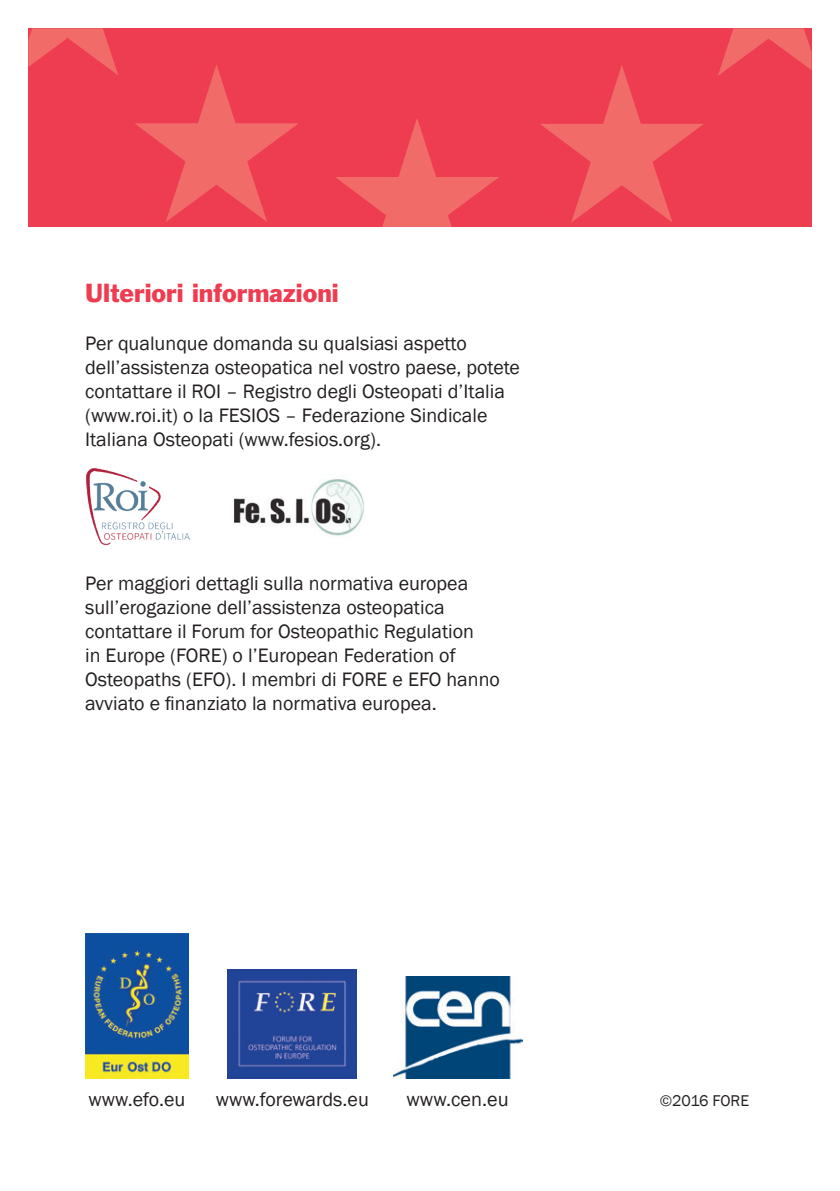
<style>
.page{position:relative;width:840px;height:1191px;background:#fff}
.page>*{position:absolute;margin:0;border:0;box-sizing:border-box;transform-origin:0 0}
.t1{font:24px "Franklin Gothic BT";color:#ee3d50}
.t2{font:20.2px "Franklin Gothic";color:#231f20}
.t3{font:20px/24px "Franklin Gothic";color:#231f20}
.t4{font:16px "Franklin Gothic";letter-spacing:-.005em;color:#231f20}
</style>
<div class="page">
<div style="left:28px;top:28px;width:783px;height:199px;background:#ee3d50"></div>
<svg style="left:335px;top:118px;width:164px;height:109px"></svg>
<svg style="left:135px;top:65px;width:163px;height:157px"></svg>
<svg style="left:28px;top:28px;width:90px;height:47px"></svg>
<svg style="left:718px;top:28px;width:93px;height:48px"></svg>
<svg style="left:540px;top:65px;width:163px;height:157px"></svg>
<img style="left:233px;top:479px;width:131px;height:57px">
<img style="left:86px;top:468px;width:104px;height:77px">
<img style="left:85px;top:933px;width:103px;height:146px">
<img style="left:228px;top:969px;width:128px;height:109px">
<img style="left:393px;top:977px;width:129px;height:102px">
<p class="t1" style="left:85px;top:279px;width:255px">Ulteriori informazioni</p>
<p class="t3" style="left:85px;top:332px;width:383px">Per qualunque domanda su qualsiasi aspetto</p>
<p class="t3" style="left:85px;top:356px;width:436px">dell’assistenza osteopatica nel vostro paese, potete</p>
<p class="t3" style="left:85px;top:380px;width:421px">contattare il ROI – Registro degli Osteopati d’Italia</p>
<p class="t3" style="left:85px;top:404px;width:403px">(www.roi.it) o la FESIOS – Federazione Sindicale<br>Italiana Osteopati (www.fesios.org).</p>
<p class="t3" style="left:85px;top:572px;width:384px">Per maggiori dettagli sulla normativa europea</p>
<p class="t3" style="left:85px;top:596px;width:361px">sull’erogazione dell’assistenza osteopatica</p>
<p class="t3" style="left:85px;top:620px;width:390px">contattare il Forum for Osteopathic Regulation</p>
<p class="t3" style="left:85px;top:644px;width:372px">in Europe (FORE) o l’European Federation of</p>
<p class="t3" style="left:85px;top:668px;width:416px">Osteopaths (EFO). I membri di FORE e EFO hanno</p>
<p class="t3" style="left:85px;top:692px;width:353px">avviato e finanziato la normativa europea.</p>
<p class="t3" style="left:88px;top:1087px;width:98px">www.efo.eu</p>
<p class="t3" style="left:216px;top:1087px;width:154px">www.forewards.eu</p>
<p class="t2" style="left:406px;top:1086px;width:103px">www.cen.eu</p>
<p class="t4" style="left:659px;top:1090px;width:91px">©2016 FORE</p>
</div>
